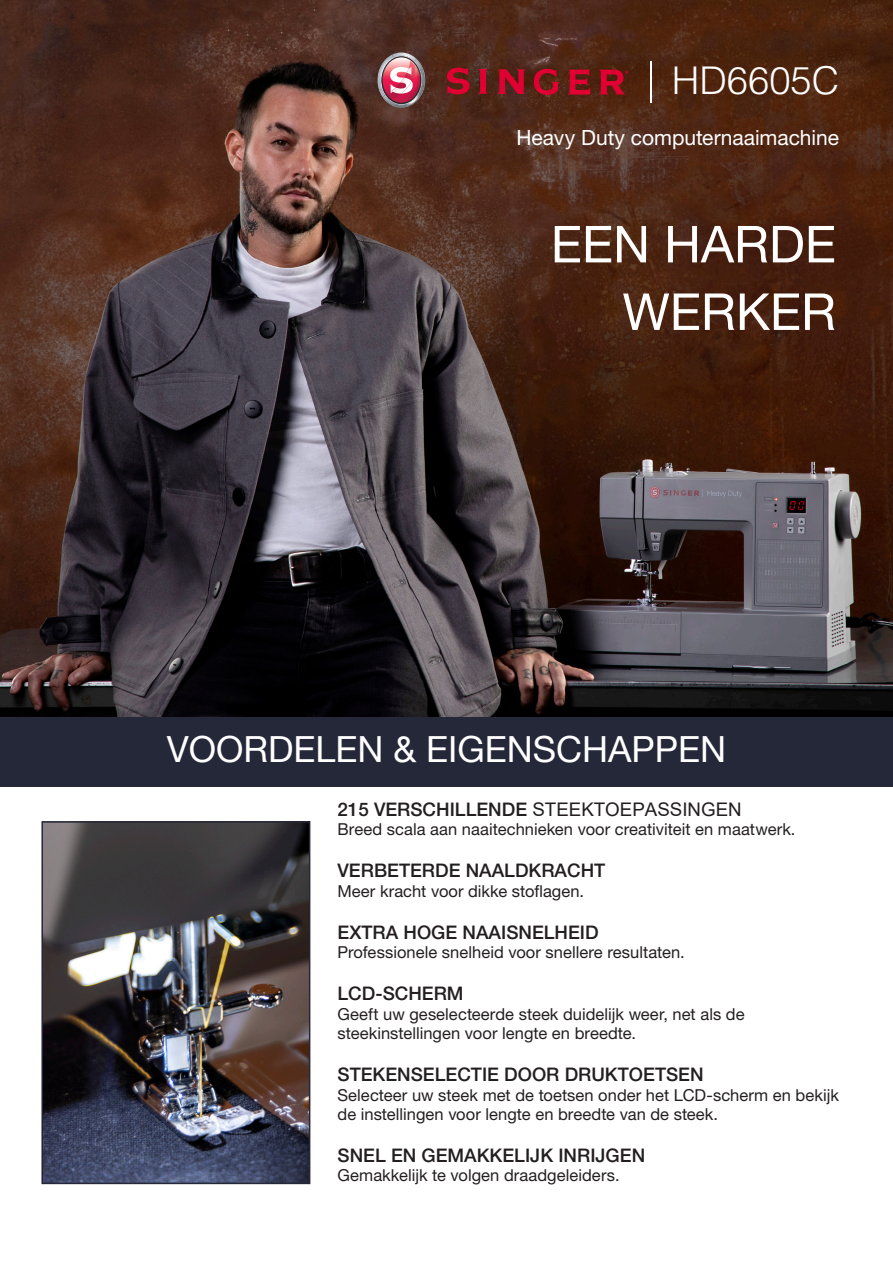
<style>
.page{position:relative;width:893px;height:1263px;background:#fff}
.page>*{position:absolute;margin:0;border:0;box-sizing:border-box;transform-origin:0 0}
.Paragraph_Style_1{font:51px "Helvetica Neue";color:#fff}
.t1{font:300 38.25px "Helvetica";color:#fff}
.Paragraph_Style_1-2{font:36px "Helvetica Neue";color:#fff}
.Paragraph_Style_1-3{font:21px "Helvetica Neue";color:#fff}
.Paragraph_Style_1-4{font:500 18.75px "Helvetica Neue LT Std";color:#231f20}
.Paragraph_Style_1-5{font:18.75px "Arial";color:#231f20}
.Paragraph_Style_1-6{font:16.5px/18.9px "Helvetica Neue";letter-spacing:.005em;color:#231f20}
.s1{font-family:"Helvetica Neue LT Std";font-weight:500}
</style>
<div class="page">
<img style="left:0;top:0;width:893px;height:718px">
<img style="left:44px;top:824px;width:263px;height:357px">
<div style="left:41px;top:821px;width:269px;height:363px;border:2px solid #252839"></div>
<div style="left:0;top:718px;width:893px;height:69px;background:#252839"></div>
<svg style="left:377px;top:53px;width:48px;height:55px;background:#ab6e7a"></svg>
<svg style="left:447px;top:68px;width:22px;height:26px"></svg>
<svg style="left:478px;top:69px;width:10px;height:25px"></svg>
<svg style="left:497px;top:69px;width:28px;height:25px"></svg>
<svg style="left:534px;top:69px;width:26px;height:26px"></svg>
<svg style="left:568px;top:70px;width:22px;height:25px"></svg>
<svg style="left:599px;top:70px;width:30px;height:24px"></svg>
<hr style="left:650px;top:61px;width:1px;height:42px;background:#fff">
<p class="t1" style="left:672px;top:47px;width:169px">HD6605C</p>
<p class="Paragraph_Style_1-3" style="left:516px;top:125px;width:324px">Heavy Duty computernaaimachine</p>
<p class="Paragraph_Style_1" style="left:551px;top:207px;width:287px">EEN HARDE</p>
<p class="Paragraph_Style_1" style="left:622px;top:275px;width:215px">WERKER</p>
<p class="Paragraph_Style_1-2" style="left:167px;top:723px;width:561px">VOORDELEN &amp; EIGENSCHAPPEN</p>
<p class="Paragraph_Style_1-5" style="left:338px;top:797px;width:406px"><span class="s1">215 VERSCHILLENDE</span> STEEKTOEPASSINGEN</p>
<p class="Paragraph_Style_1-6" style="left:338px;top:820px;width:459px">Breed scala aan naaitechnieken voor creativiteit en maatwerk.</p>
<p class="Paragraph_Style_1-4" style="left:338px;top:859px;width:269px">VERBETERDE NAALDKRACHT</p>
<p class="Paragraph_Style_1-6" style="left:338px;top:881px;width:248px">Meer kracht voor dikke stoflagen.</p>
<p class="Paragraph_Style_1-4" style="left:338px;top:921px;width:263px">EXTRA HOGE NAAISNELHEID</p>
<p class="Paragraph_Style_1-6" style="left:338px;top:942px;width:349px">Professionele snelheid voor snellere resultaten.</p>
<p class="Paragraph_Style_1-4" style="left:338px;top:982px;width:128px">LCD-SCHERM</p>
<p class="Paragraph_Style_1-6" style="left:338px;top:1004px;width:409px">Geeft uw geselecteerde steek duidelijk weer, net als de steekinstellingen voor lengte en breedte.</p>
<p class="Paragraph_Style_1-4" style="left:338px;top:1063px;width:368px">STEKENSELECTIE DOOR DRUKTOETSEN</p>
<p class="Paragraph_Style_1-6" style="left:338px;top:1085px;width:503px">Selecteer uw steek met de toetsen onder het LCD-scherm en bekijk de instellingen voor lengte en breedte van de steek.</p>
<p class="Paragraph_Style_1-4" style="left:338px;top:1144px;width:309px">SNEL EN GEMAKKELIJK INRIJGEN</p>
<p class="Paragraph_Style_1-6" style="left:338px;top:1165px;width:284px">Gemakkelijk te volgen draadgeleiders.</p>
</div>
